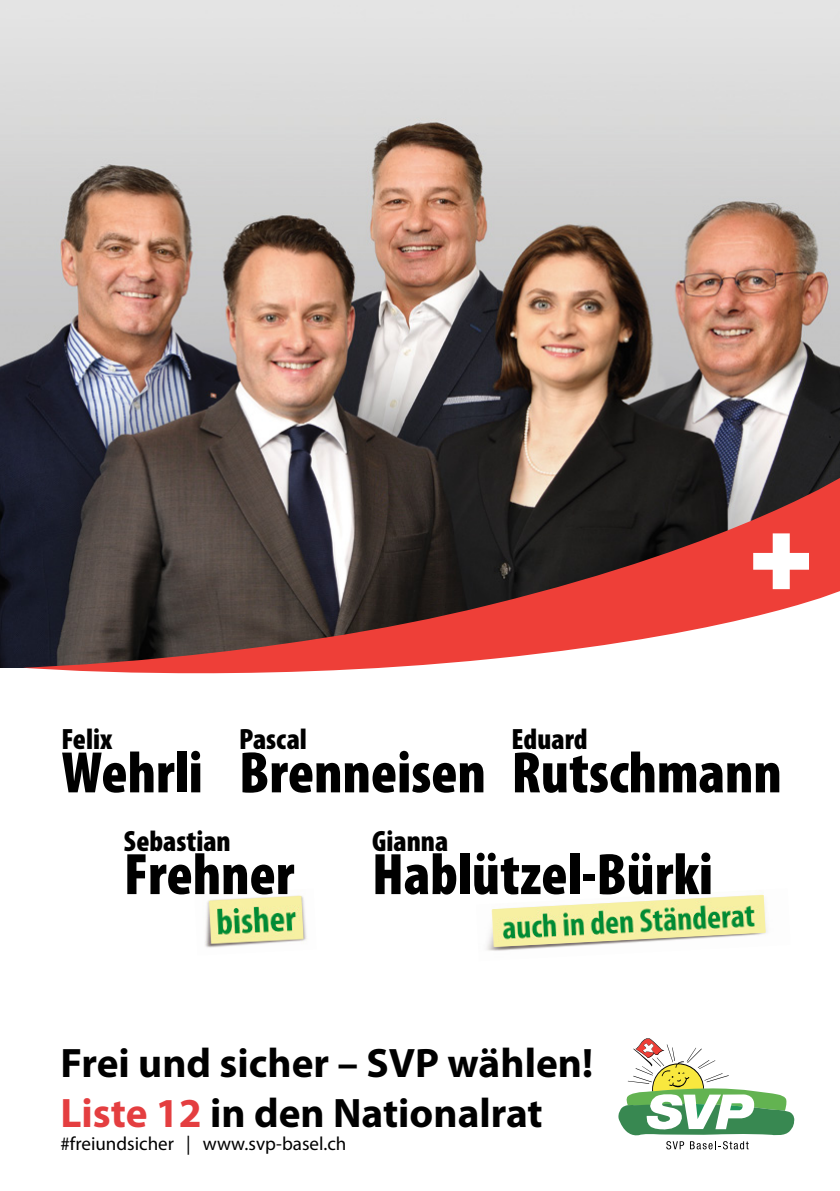
<style>
.page{position:relative;width:840px;height:1191px;background:#fff}
.page>*{position:absolute;margin:0;border:0;box-sizing:border-box;transform-origin:0 0}
.t1{font:900 condensed 59px "Myriad Pro";color:#000}
.t2{font:700 41.2px/49.6px "Myriad Pro";color:#000}
.t3{font:900 condensed 29.4px "Myriad Pro";color:#000}
.t4{font:19px "Myriad Pro";color:#000}
.s1{color:#e43e40}
</style>
<div class="page">
<img style="left:0;top:0;width:839px;height:540px">
<svg style="left:0;top:540px;width:230px;height:134px;background:#2e2f3c"></svg>
<svg style="left:23px;top:471px;width:816px;height:202px;background:#784d4a"></svg>
<svg style="left:752px;top:533px;width:56px;height:56px"></svg>
<img style="left:486px;top:894px;width:281px;height:57px">
<img style="left:492px;top:895px;width:273px;height:52px">
<img style="left:205px;top:895px;width:102px;height:53px">
<img style="left:209px;top:896px;width:94px;height:47px">
<svg style="left:618px;top:1038px;width:175px;height:111px"></svg>
<p class="t3" style="left:61px;top:723px;width:52px">Felix</p>
<p class="t1" style="left:61px;top:740px;width:143px">Wehrli</p>
<p class="t3" style="left:239px;top:723px;width:69px">Pascal</p>
<p class="t1" style="left:239px;top:740px;width:544px">Brenneisen Rutschmann</p>
<p class="t3" style="left:372px;top:825px;width:78px">Gianna</p>
<p class="t1" style="left:372px;top:841px;width:342px">Hablützel-Bürki</p>
<p class="t3" style="left:511px;top:723px;width:78px">Eduard</p>
<p class="t3" style="left:124px;top:825px;width:108px">Sebastian</p>
<p class="t1" style="left:124px;top:841px;width:172px">Frehner</p>
<p class="t2" style="left:60px;top:1039px;width:534px">Frei und sicher – SVP wählen!<br><span class="s1">Liste 12</span> in den Nationalrat</p>
<p class="t4" style="left:60px;top:1132px;width:287px">#freiundsicher | www.svp-basel.ch</p>
</div>
